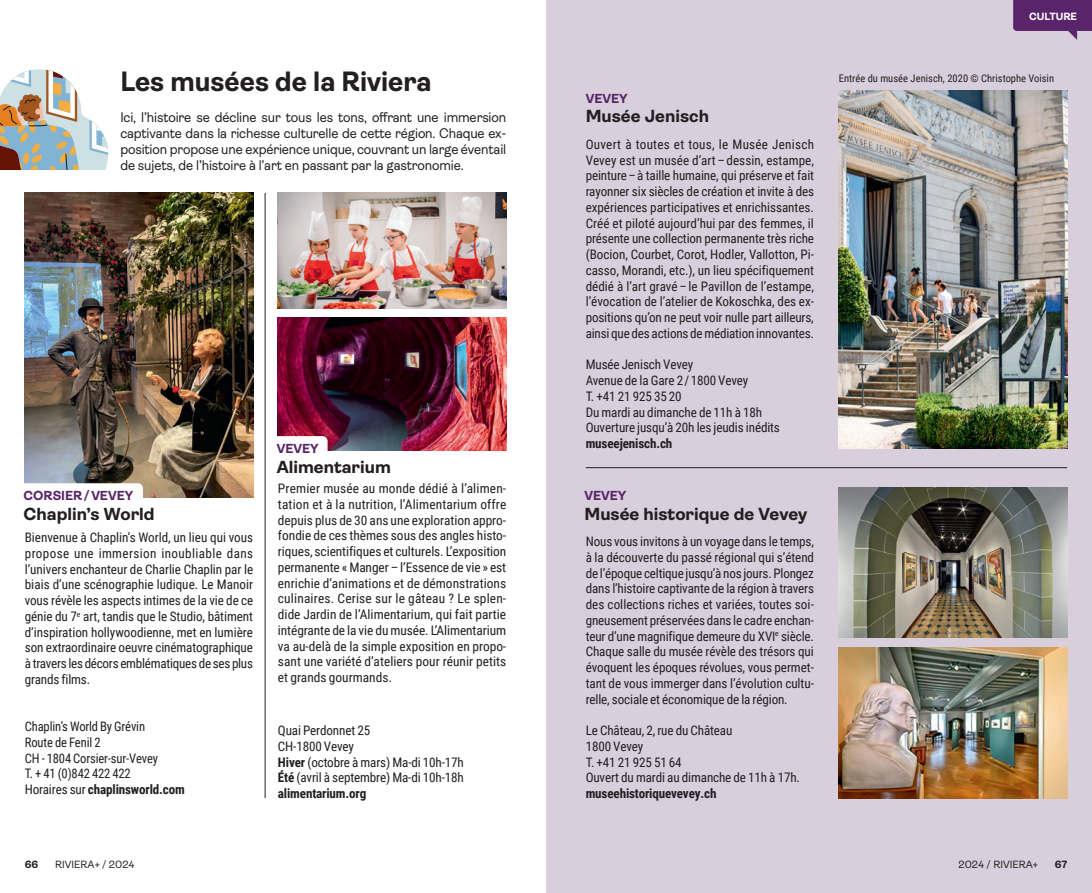
<style>
.page{position:relative;width:1092px;height:893px;background:#fff}
.page>*{position:absolute;margin:0;border:0;box-sizing:border-box;transform-origin:0 0}
.t1{font:700 28px "Ambit";color:#231f20;scale:.96 1}
.t2{font:700 17.5px "Ambit";color:#231f20}
.t3{font:14px/15.8px "Ambit";letter-spacing:-.01em;color:#231f20;text-align:justify;scale:.94 1}
.t4{font:13.12px/15.8px "Roboto Condensed";letter-spacing:-.01em;color:#231f20;text-align:justify}
.t5{font:13.12px/15.8px "Roboto Condensed";letter-spacing:-.01em;color:#231f20;scale:.96 1}
.t6{font:700 13.12px "Roboto Condensed";letter-spacing:-.01em;color:#231f20}
.t7{font:700 13.12px "Ambit";color:#592469}
.t8{font:10.5px "Roboto Condensed";color:#231f20}
.t9{font:10.5px "Ambit";color:#231f20}
.t10{font:700 10.5px "Ambit";color:#fff}
.t11{font:700 10.5px "Ambit";color:#231f20}
.s1{font-weight:700}
</style>
<div class="page">
<img style="left:25px;top:193px;width:228px;height:304px">
<img style="left:278px;top:193px;width:228px;height:115px">
<img style="left:278px;top:317px;width:228px;height:133px">
<hr style="left:265px;top:193px;width:1px;height:605px;background:#231f20">
<svg style="left:24px;top:483px;width:119px;height:14px"></svg>
<svg style="left:277px;top:436px;width:50px;height:14px"></svg>
<svg style="left:0;top:69px;width:108px;height:101px"></svg>
<div style="left:546px;top:0;width:545px;height:893px;background:#d9cfdc"></div>
<svg style="left:1013px;top:0;width:78px;height:40px"></svg>
<hr style="left:585px;top:467px;width:482px;height:1px;background:#231f20">
<img style="left:838px;top:487px;width:229px;height:151px">
<img style="left:838px;top:648px;width:229px;height:150px">
<img style="left:838px;top:90px;width:229px;height:358px">
<h1 class="t1" style="left:120px;top:66px;width:325px">Les musées de la Riviera</h1>
<p class="t3" style="left:120px;top:110px;width:412px">Ici, l’histoire se décline sur tous les tons, offrant une immersion captivante dans la richesse culturelle de cette région. Chaque ex&shy;position propose une expérience unique, couvrant un large éventail de sujets, de l’histoire à l’art en passant par la gastronomie.</p>
<p class="t7" style="left:24px;top:489px;width:111px">CORSIER/VEVEY</p>
<h2 class="t2" style="left:24px;top:504px;width:133px">Chaplin’s World</h2>
<p class="t4" style="left:25px;top:529px;width:230px">Bienvenue à Chaplin’s World, un lieu qui vous propose une immersion inoubliable dans l’univers enchanteur de Charlie Chaplin par le biais d’une scénographie ludique. Le Manoir vous révèle les aspects intimes de la vie de ce génie du 7<sup>e</sup> art, tandis que le Studio, bâtiment d’inspiration hollywoodienne, met en lumière son extraordinaire oeuvre cinématographique à travers les décors emblématiques de ses plus grands films.</p>
<p class="t5" style="left:25px;top:718px;width:168px">Chaplin’s World By Grévin<br>Route de Fenil 2<br>CH - 1804 Corsier-sur-Vevey<br>T. + 41 (0)842 422 422<br>Horaires sur <span class="s1">chaplinsworld.com</span></p>
<p class="t7" style="left:277px;top:442px;width:43px">VEVEY</p>
<h2 class="t2" style="left:277px;top:457px;width:116px">Alimentarium</h2>
<p class="t4" style="left:278px;top:480px;width:230px">Premier musée au monde dédié à l’alimen&shy;tation et à la nutrition, l’Alimentarium offre depuis plus de 30 ans une exploration appro&shy;fondie de ces thèmes sous des angles histo&shy;riques, scientifiques et culturels. L’exposition permanente « Manger – l’Essence de vie » est enrichie d’animations et de démonstrations culinaires. Cerise sur le gâteau ? Le splen&shy;dide Jardin de l’Alimentarium, qui fait partie intégrante de la vie du musée. L’Alimentarium va au-delà de la simple exposition en propo&shy;sant une variété d’ateliers pour réunir petits et grands gourmands.</p>
<p class="t4" style="left:278px;top:722px;width:187px;text-align:left">Quai Perdonnet 25<br>CH-1800 Vevey<br><span class="s1">Hiver</span> (octobre à mars) Ma-di 10h-17h<br><span class="s1">Été</span> (avril à septembre) Ma-di 10h-18h <span class="s1">alimentarium.org</span></p>
<p class="t7" style="left:585px;top:91px;width:43px">VEVEY</p>
<h2 class="t2" style="left:585px;top:107px;width:125px">Musée Jenisch</h2>
<p class="t4" style="left:585px;top:136px;width:230px">Ouvert à toutes et tous, le Musée Jenisch Vevey est un musée d’art – dessin, estampe, peinture – à taille humaine, qui préserve et fait rayonner six siècles de création et invite à des expériences participatives et enrichissantes.<br>Créé et piloté aujourd’hui par des femmes, il présente une collection permanente très riche (Bocion, Courbet, Corot, Hodler, Vallotton, Pi&shy;casso, Morandi, etc.), un lieu spécifiquement dédié à l’art gravé – le Pavillon de l’estampe, l’évocation de l’atelier de Kokoschka, des ex&shy;positions qu’on ne peut voir nulle part ailleurs, ainsi que des actions de médiation innovantes.</p>
<p class="t4" style="left:585px;top:356px;width:196px;text-align:left">Musée Jenisch Vevey<br>Avenue de la Gare 2 / 1800 Vevey<br>T. +41 21 925 35 20<br>Du mardi au dimanche de 11h à 18h<br>Ouverture jusqu’à 20h les jeudis inédits</p>
<p class="t6" style="left:585px;top:434px;width:88px">museejenisch.ch</p>
<p class="t7" style="left:584px;top:489px;width:43px">VEVEY</p>
<h2 class="t2" style="left:584px;top:504px;width:224px">Musée historique de Vevey</h2>
<p class="t4" style="left:585px;top:533px;width:230px">Nous vous invitons à un voyage dans le temps, à la découverte du passé régional qui s’étend de l’époque celtique jusqu’à nos jours. Plongez dans l’histoire captivante de la région à travers des collections riches et variées, toutes soi&shy;gneusement préservées dans le cadre enchan&shy;teur d’une magnifique demeure du XVI<sup>e</sup> siècle.<br>Chaque salle du musée révèle des trésors qui évoquent les époques révolues, vous permet&shy;tant de vous immerger dans l’évolution cultu&shy;relle, sociale et économique de la région.</p>
<p class="t4" style="left:585px;top:722px;width:216px;text-align:left">Le Château, 2, rue du Château<br>1800 Vevey<br>T. +41 21 925 51 64<br>Ouvert du mardi au dimanche de 11h à 17h.</p>
<p class="t6" style="left:585px;top:784px;width:132px">museehistoriquevevey.ch</p>
<p class="t10" style="left:1028px;top:11px;width:50px">CULTURE</p>
<p class="t8" style="left:838px;top:70px;width:217px">Entrée du musée Jenisch, 2020 © Christophe Voisin</p>
<p class="t11" style="left:25px;top:859px;width:15px">66</p>
<p class="t9" style="left:55px;top:859px;width:81px">RIVIERA+ / 2024</p>
<p class="t9" style="left:958px;top:859px;width:81px">2024 / RIVIERA+</p>
<p class="t11" style="left:1054px;top:859px;width:14px">67</p>
</div>
